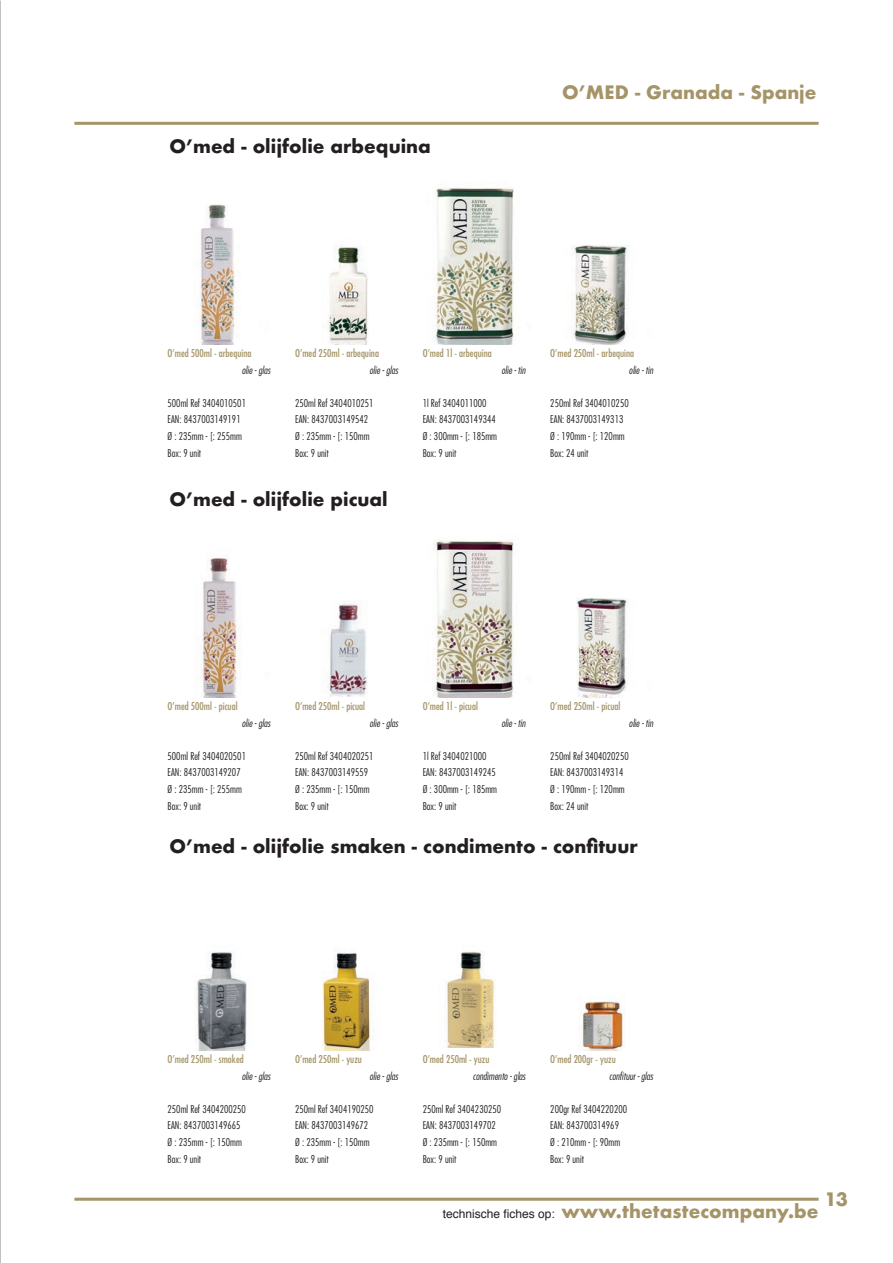
<style>
.page{position:relative;width:893px;height:1263px;background:#fff}
.page>*{position:absolute;margin:0;border:0;box-sizing:border-box;transform-origin:0 0}
.t1{font:700 18px "Futura";color:#231f20}
.t2{font:700 18px "Futura";color:#a49467}
.t3{font:300 condensed 10.5px/16.6px "Futura";color:#231f20}
.t4{font:condensed 10.5px "Futura";color:#a49467}
.t5{font:italic 300 condensed 10.5px "Futura";color:#231f20}
.s1{font-family:"Helvetica";font-weight:400;font-size:12px;color:#231f20}
</style>
<div class="page">
<hr style="left:74px;top:122px;width:745px;height:3px;background:#a49467">
<hr style="left:74px;top:1198px;width:745px;height:3px;background:#a49467">
<img style="left:571px;top:245px;width:58px;height:99px">
<img style="left:433px;top:188px;width:86px;height:156px">
<img style="left:327px;top:244px;width:41px;height:100px">
<img style="left:197px;top:204px;width:43px;height:140px">
<img style="left:577px;top:598px;width:50px;height:99px">
<img style="left:433px;top:540px;width:81px;height:157px">
<img style="left:327px;top:602px;width:41px;height:95px">
<img style="left:200px;top:558px;width:41px;height:139px">
<img style="left:195px;top:951px;width:52px;height:99px">
<img style="left:322px;top:953px;width:51px;height:97px">
<img style="left:446px;top:951px;width:49px;height:97px">
<img style="left:579px;top:1001px;width:46px;height:49px">
<h1 class="t1" style="left:169px;top:133px;width:263px">O’med - olijfolie arbequina</h1>
<h1 class="t2" style="left:562px;top:79px;width:256px">O’MED - Granada - Spanje</h1>
<p class="t4" style="left:168px;top:347px;width:85px">O’med 500ml - arbequina</p>
<p class="t5" style="left:242px;top:363px;width:30px">olie - glas</p>
<p class="t3" style="left:168px;top:394px;width:80px">500ml Ref 3404010501<br>EAN: 8437003149191<br>Ø : 235mm - [: 255mm<br>Box: 9 unit</p>
<p class="t4" style="left:295px;top:347px;width:85px">O’med 250ml - arbequina</p>
<p class="t5" style="left:369px;top:363px;width:30px">olie - glas</p>
<p class="t3" style="left:295px;top:394px;width:80px">250ml Ref 3404010251<br>EAN: 8437003149542<br>Ø : 235mm - [: 150mm<br>Box: 9 unit</p>
<h1 class="t1" style="left:169px;top:486px;width:220px">O’med - olijfolie picual</h1>
<p class="t4" style="left:423px;top:347px;width:71px">O’med 1l - arbequina</p>
<p class="t5" style="left:501px;top:363px;width:26px">olie - tin</p>
<p class="t3" style="left:423px;top:394px;width:76px">1l Ref 3404011000<br>EAN: 8437003149344<br>Ø : 300mm - [: 185mm<br>Box: 9 unit</p>
<p class="t4" style="left:550px;top:347px;width:85px">O’med 250ml - arbequina</p>
<p class="t5" style="left:629px;top:363px;width:26px">olie - tin</p>
<p class="t3" style="left:550px;top:394px;width:80px">250ml Ref 3404010250<br>EAN: 8437003149313<br>Ø : 190mm - [: 120mm<br>Box: 24 unit</p>
<p class="t4" style="left:168px;top:700px;width:72px">O’med 500ml - picual</p>
<p class="t5" style="left:242px;top:716px;width:30px">olie - glas</p>
<p class="t3" style="left:168px;top:747px;width:80px">500ml Ref 3404020501<br>EAN: 8437003149207<br>Ø : 235mm - [: 255mm<br>Box: 9 unit</p>
<p class="t4" style="left:295px;top:700px;width:72px">O’med 250ml - picual</p>
<p class="t5" style="left:369px;top:716px;width:30px">olie - glas</p>
<p class="t3" style="left:295px;top:747px;width:80px">250ml Ref 3404020251<br>EAN: 8437003149559<br>Ø : 235mm - [: 150mm<br>Box: 9 unit</p>
<p class="t4" style="left:423px;top:700px;width:57px">O’med 1l - picual</p>
<p class="t5" style="left:501px;top:716px;width:26px">olie - tin</p>
<p class="t3" style="left:423px;top:747px;width:76px">1l Ref 3404021000<br>EAN: 8437003149245<br>Ø : 300mm - [: 185mm<br>Box: 9 unit</p>
<p class="t4" style="left:550px;top:700px;width:72px">O’med 250ml - picual</p>
<p class="t5" style="left:629px;top:716px;width:26px">olie - tin</p>
<p class="t3" style="left:550px;top:747px;width:80px">250ml Ref 3404020250<br>EAN: 8437003149314<br>Ø : 190mm - [: 120mm<br>Box: 24 unit</p>
<h1 class="t1" style="left:169px;top:833px;width:470px">O’med - olijfolie smaken - condimento - confituur</h1>
<p class="t4" style="left:168px;top:1053px;width:78px">O’med 250ml - smoked</p>
<p class="t5" style="left:242px;top:1069px;width:30px">olie - glas</p>
<p class="t3" style="left:168px;top:1100px;width:80px">250ml Ref 3404200250<br>EAN: 8437003149665<br>Ø : 235mm - [: 150mm<br>Box: 9 unit</p>
<p class="t4" style="left:295px;top:1053px;width:68px">O’med 250ml - yuzu</p>
<p class="t5" style="left:369px;top:1069px;width:30px">olie - glas</p>
<p class="t3" style="left:295px;top:1100px;width:80px">250ml Ref 3404190250<br>EAN: 8437003149672<br>Ø : 235mm - [: 150mm<br>Box: 9 unit</p>
<p class="t4" style="left:423px;top:1053px;width:68px">O’med 250ml - yuzu</p>
<p class="t5" style="left:473px;top:1069px;width:54px">condimento - glas</p>
<p class="t3" style="left:423px;top:1100px;width:80px">250ml Ref 3404230250<br>EAN: 8437003149702<br>Ø : 235mm - [: 150mm<br>Box: 9 unit</p>
<p class="t4" style="left:550px;top:1053px;width:67px">O’med 200gr - yuzu</p>
<p class="t5" style="left:609px;top:1069px;width:45px">confituur - glas</p>
<p class="t3" style="left:550px;top:1100px;width:78px">200gr Ref 3404220200<br>EAN: 843700314969<br>Ø : 210mm - [: 90mm<br>Box: 9 unit</p>
<h1 class="t2" style="left:443px;top:1198px;width:377px"><span class="s1">technische fiches op:</span> www.thetastecompany.be</h1>
<h1 class="t2" style="left:825px;top:1186px;width:25px">13</h1>
</div>
